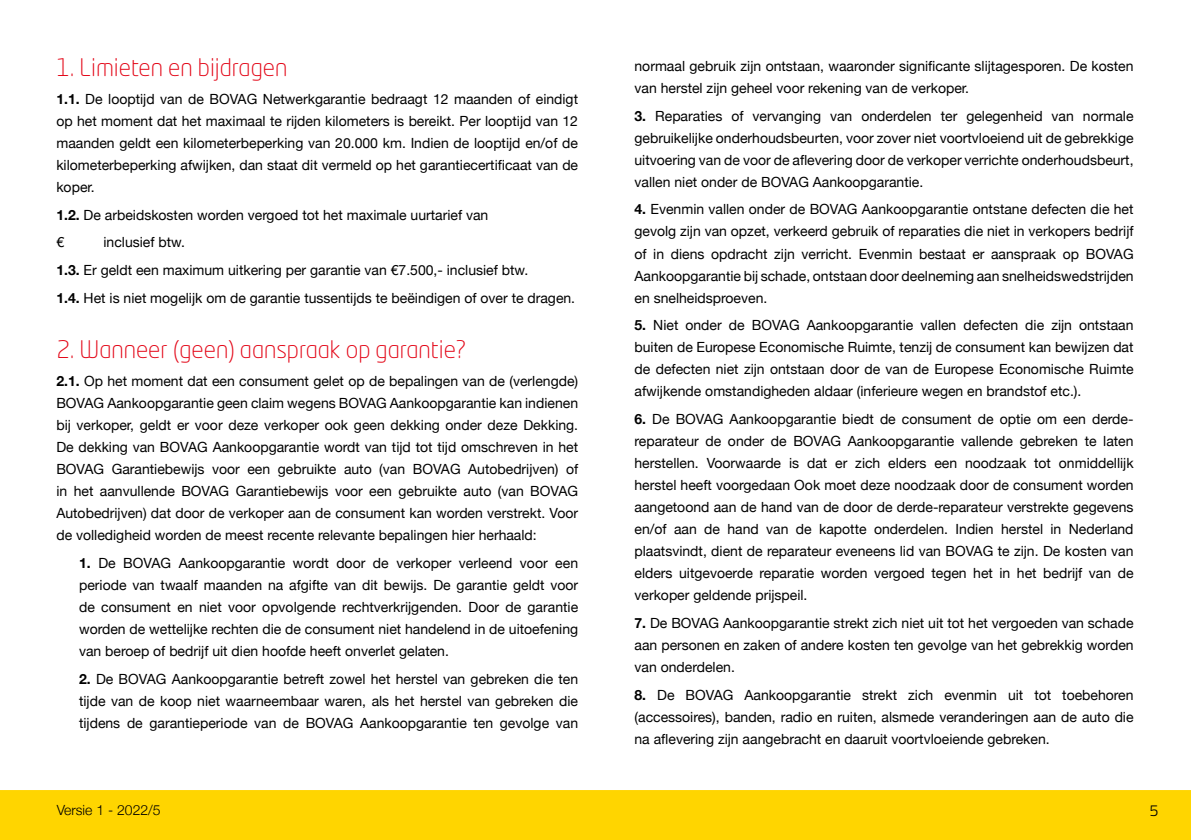
<style>
.page{position:relative;width:1191px;height:840px;background:#fff}
.page>*{position:absolute;margin:0;border:0;box-sizing:border-box;transform-origin:0 0}
.t1{font:300 24px "Neo Tech Std";color:#e30617}
.t2{font:16px "Titillium Text 14 L 250 wt";color:#000}
.t3{font:14px/22px "Helvetica Neue";color:#000;text-align:justify}
.t4{font:300 14px "Helvetica Neue";color:#000}
.s1{font-weight:700}
</style>
<div class="page">
<div style="left:0;top:790px;width:1191px;height:49px;background:#ffd500"></div>
<h1 class="t1" style="left:56px;top:53px;width:232px">1. Limieten en bijdragen</h1>
<p class="t3" style="left:56px;top:89px;width:523px"><span class="s1">1.1.</span> De looptijd van de BOVAG Netwerkgarantie bedraagt 12 maanden of eindigt op het moment dat het maximaal te rijden kilometers is bereikt. Per looptijd van 12 maanden geldt een kilometerbeperking van 20.000 km. Indien de looptijd en/of de kilometerbeperking afwijken, dan staat dit vermeld op het garantiecertificaat van de koper.</p>
<p class="t3" style="left:56px;top:201px;width:433px;line-height:27.6px"><span class="s1">1.2.</span> De arbeidskosten worden vergoed tot het maximale uurtarief van €</p>
<p class="t3" style="left:56px;top:229px;width:520px;line-height:27.6px;text-align:left;text-indent:47px">inclusief btw.<br><span class="s1">1.3.</span> Er geldt een maximum uitkering per garantie van €7.500,- inclusief btw.<br><span class="s1">1.4.</span> Het is niet mogelijk om de garantie tussentijds te beëindigen of over te dragen.</p>
<h1 class="t1" style="left:56px;top:335px;width:411px">2. Wanneer (geen) aanspraak op garantie?</h1>
<p class="t3" style="left:56px;top:371px;width:523px"><span class="s1">2.1.</span> Op het moment dat een consument gelet op de bepalingen van de (verlengde)<br>BOVAG Aankoopgarantie geen claim wegens BOVAG Aankoopgarantie kan indienen bij verkoper, geldt er voor deze verkoper ook geen dekking onder deze Dekking.<br>De dekking van BOVAG Aankoopgarantie wordt van tijd tot tijd omschreven in het BOVAG Garantiebewijs voor een gebruikte auto (van BOVAG Autobedrijven) of in het aanvullende BOVAG Garantiebewijs voor een gebruikte auto (van BOVAG Autobedrijven) dat door de verkoper aan de consument kan worden verstrekt. Voor de volledigheid worden de meest recente relevante bepalingen hier herhaald:</p>
<p class="t3" style="left:79px;top:552px;width:500px"><span class="s1">1.</span> De BOVAG Aankoopgarantie wordt door de verkoper verleend voor een periode van twaalf maanden na afgifte van dit bewijs. De garantie geldt voor de consument en niet voor opvolgende rechtverkrijgenden. Door de garantie worden de wettelijke rechten die de consument niet handelend in de uitoefening van beroep of bedrijf uit dien hoofde heeft onverlet gelaten.</p>
<p class="t3" style="left:79px;top:668px;width:500px"><span class="s1">2.</span> De BOVAG Aankoopgarantie betreft zowel het herstel van gebreken die ten tijde van de koop niet waarneembaar waren, als het herstel van gebreken die tijdens de garantieperiode van de BOVAG Aankoopgarantie ten gevolge van</p>
<p class="t3" style="left:634px;top:56px;width:500px">normaal gebruik zijn ontstaan, waaronder significante slijtagesporen. De kosten van herstel zijn geheel voor rekening van de verkoper.</p>
<p class="t3" style="left:634px;top:105px;width:500px"><span class="s1">3.</span> Reparaties of vervanging van onderdelen ter gelegenheid van normale gebruikelijke onderhoudsbeurten, voor zover niet voortvloeiend uit de gebrekkige uitvoering van de voor de aflevering door de verkoper verrichte onderhoudsbeurt, vallen niet onder de BOVAG Aankoopgarantie.</p>
<p class="t3" style="left:634px;top:199px;width:500px"><span class="s1">4.</span> Evenmin vallen onder de BOVAG Aankoopgarantie ontstane defecten die het gevolg zijn van opzet, verkeerd gebruik of reparaties die niet in verkopers bedrijf of in diens opdracht zijn verricht. Evenmin bestaat er aanspraak op BOVAG Aankoopgarantie bij schade, ontstaan door deelneming aan snelheidswedstrijden en snelheidsproeven.</p>
<p class="t3" style="left:634px;top:315px;width:500px"><span class="s1">5.</span> Niet onder de BOVAG Aankoopgarantie vallen defecten die zijn ontstaan buiten de Europese Economische Ruimte, tenzij de consument kan bewijzen dat de defecten niet zijn ontstaan door de van de Europese Economische Ruimte afwijkende omstandigheden aldaar (inferieure wegen en brandstof etc.).</p>
<p class="t3" style="left:634px;top:408px;width:500px"><span class="s1">6.</span> De BOVAG Aankoopgarantie biedt de consument de optie om een derde&shy;reparateur de onder de BOVAG Aankoopgarantie vallende gebreken te laten herstellen. Voorwaarde is dat er zich elders een noodzaak tot onmiddellijk herstel heeft voorgedaan Ook moet deze noodzaak door de consument worden aangetoond aan de hand van de door de derde-reparateur verstrekte gegevens en/of aan de hand van de kapotte onderdelen. Indien herstel in Nederland plaatsvindt, dient de reparateur eveneens lid van BOVAG te zijn. De kosten van elders uitgevoerde reparatie worden vergoed tegen het in het bedrijf van de verkoper geldende prijspeil.</p>
<p class="t3" style="left:634px;top:612px;width:500px"><span class="s1">7.</span> De BOVAG Aankoopgarantie strekt zich niet uit tot het vergoeden van schade aan personen en zaken of andere kosten ten gevolge van het gebrekkig worden van onderdelen.</p>
<p class="t3" style="left:634px;top:684px;width:500px"><span class="s1">8.</span> De BOVAG Aankoopgarantie strekt zich evenmin uit tot toebehoren (accessoires), banden, radio en ruiten, alsmede veranderingen aan de auto die na aflevering zijn aangebracht en daaruit voortvloeiende gebreken.</p>
<p class="t4" style="left:57px;top:798px;width:106px">Versie 1 - 2022/5</p>
<p class="t2" style="left:1149px;top:800px;width:10px">5</p>
</div>
